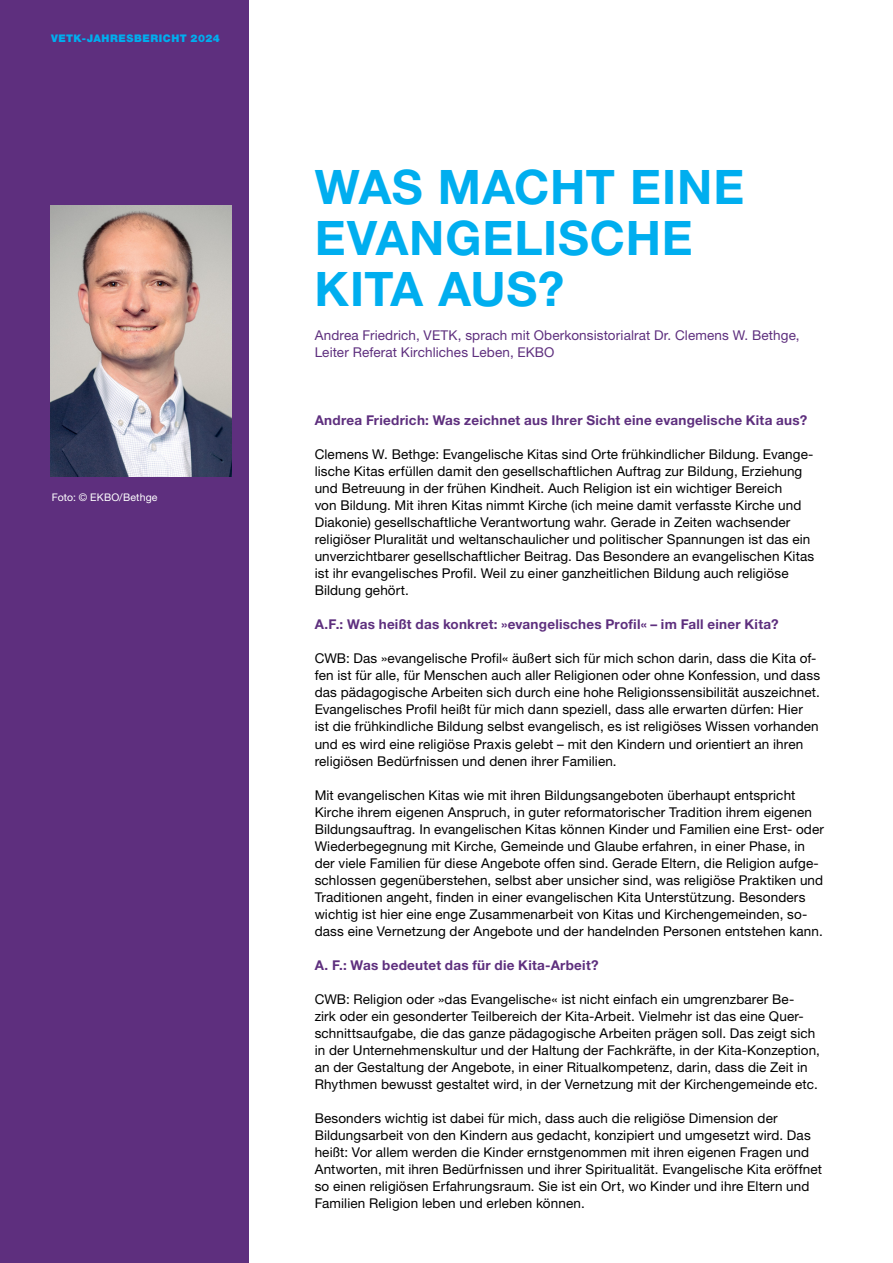
<style>
.page{position:relative;width:893px;height:1263px;background:#fff}
.page>*{position:absolute;margin:0;border:0;box-sizing:border-box;transform-origin:0 0}
.t1{font:700 47.7px/51px "Helvetica Neue LT Pro";letter-spacing:.02em;color:#00aeef}
.t2{font:13.5px/17px "Helvetica Neue LT Pro";letter-spacing:.01em;color:#000}
.t3{font:700 13.5px "Helvetica Neue LT Pro";letter-spacing:.02em;color:#5e2f7e}
.t4{font:13.5px/17px "Helvetica Neue LT Pro";letter-spacing:.01em;color:#5e2f7e}
.t5{font:900 10.5px "Helvetica Neue LT Pro";letter-spacing:.05em;color:#00aeef}
.t6{font:10.5px "Helvetica Neue LT Pro";letter-spacing:.01em;color:#fff}
</style>
<div class="page">
<div style="left:0;top:0;width:249px;height:1263px;background:#5e2f7e"></div>
<img style="left:51px;top:205px;width:180px;height:271px">
<p class="t5" style="left:51px;top:31px;width:170px">VETK-JAHRESBERICHT 2024</p>
<p class="t6" style="left:52px;top:491px;width:107px">Foto: © EKBO/Bethge</p>
<h1 class="t1" style="left:315px;top:160px;width:431px">Was macht eine evangelische<br>Kita aus?</h1>
<p class="t4" style="left:315px;top:327px;width:486px">Andrea Friedrich, VETK, sprach mit Oberkonsistorialrat Dr. Clemens W. Bethge,<br>Leiter Referat Kirchliches Leben, EKBO</p>
<p class="t3" style="left:315px;top:412px;width:494px">Andrea Friedrich: Was zeichnet aus Ihrer Sicht eine evangelische Kita aus?</p>
<p class="t2" style="left:315px;top:446px;width:501px">Clemens W. Bethge: Evangelische Kitas sind Orte frühkindlicher Bildung. Evange&shy;lische Kitas erfüllen damit den gesellschaftlichen Auftrag zur Bildung, Erziehung und Betreuung in der frühen Kindheit. Auch Religion ist ein wichtiger Bereich<br>von Bildung. Mit ihren Kitas nimmt Kirche (ich meine damit verfasste Kirche und Diakonie) gesellschaftliche Verantwortung wahr. Gerade in Zeiten wachsender religiöser Pluralität und weltanschaulicher und politischer Spannungen ist das ein unverzichtbarer gesellschaftlicher Beitrag. Das Besondere an evangelischen Kitas ist ihr evangelisches Profil. Weil zu einer ganzheitlichen Bildung auch religiöse Bildung gehört.</p>
<p class="t3" style="left:315px;top:616px;width:465px">A.F.: Was heißt das konkret: »evangelisches Profil« – im Fall einer Kita?</p>
<p class="t2" style="left:315px;top:650px;width:507px">CWB: Das »evangelische Profil« äußert sich für mich schon darin, dass die Kita of&shy;fen ist für alle, für Menschen auch aller Religionen oder ohne Konfession, und dass das pädagogische Arbeiten sich durch eine hohe Religionssensibilität auszeichnet.<br>Evangelisches Profil heißt für mich dann speziell, dass alle erwarten dürfen: Hier ist die frühkindliche Bildung selbst evangelisch, es ist religiöses Wissen vorhanden und es wird eine religiöse Praxis gelebt – mit den Kindern und orientiert an ihren religiösen Bedürfnissen und denen ihrer Familien.</p>
<p class="t2" style="left:315px;top:786px;width:511px">Mit evangelischen Kitas wie mit ihren Bildungsangeboten überhaupt entspricht Kirche ihrem eigenen Anspruch, in guter reformatorischer Tradition ihrem eigenen Bildungsauftrag. In evangelischen Kitas können Kinder und Familien eine Erst- oder Wiederbegegnung mit Kirche, Gemeinde und Glaube erfahren, in einer Phase, in der viele Familien für diese Angebote offen sind. Gerade Eltern, die Religion aufge&shy;schlossen gegenüberstehen, selbst aber unsicher sind, was religiöse Praktiken und Traditionen angeht, finden in einer evangelischen Kita Unterstützung. Besonders wichtig ist hier eine enge Zusammenarbeit von Kitas und Kirchengemeinden, so&shy;dass eine Vernetzung der Angebote und der handelnden Personen entstehen kann.</p>
<p class="t3" style="left:315px;top:956px;width:285px">A. F.: Was bedeutet das für die Kita-Arbeit?</p>
<p class="t2" style="left:315px;top:990px;width:507px">CWB: Religion oder »das Evangelische« ist nicht einfach ein umgrenzbarer Be-<br>zirk oder ein gesonderter Teilbereich der Kita-Arbeit. Vielmehr ist das eine Quer&shy;schnittsaufgabe, die das ganze pädagogische Arbeiten prägen soll. Das zeigt sich in der Unternehmenskultur und der Haltung der Fachkräfte, in der Kita-Konzeption, an der Gestaltung der Angebote, in einer Ritualkompetenz, darin, dass die Zeit in Rhythmen bewusst gestaltet wird, in der Vernetzung mit der Kirchengemeinde etc.</p>
<p class="t2" style="left:315px;top:1109px;width:509px">Besonders wichtig ist dabei für mich, dass auch die religiöse Dimension der Bildungsarbeit von den Kindern aus gedacht, konzipiert und umgesetzt wird. Das heißt: Vor allem werden die Kinder ernstgenommen mit ihren eigenen Fragen und Antworten, mit ihren Bedürfnissen und ihrer Spiritualität. Evangelische Kita eröffnet so einen religiösen Erfahrungsraum. Sie ist ein Ort, wo Kinder und ihre Eltern und Familien Religion leben und erleben können.</p>
</div>
